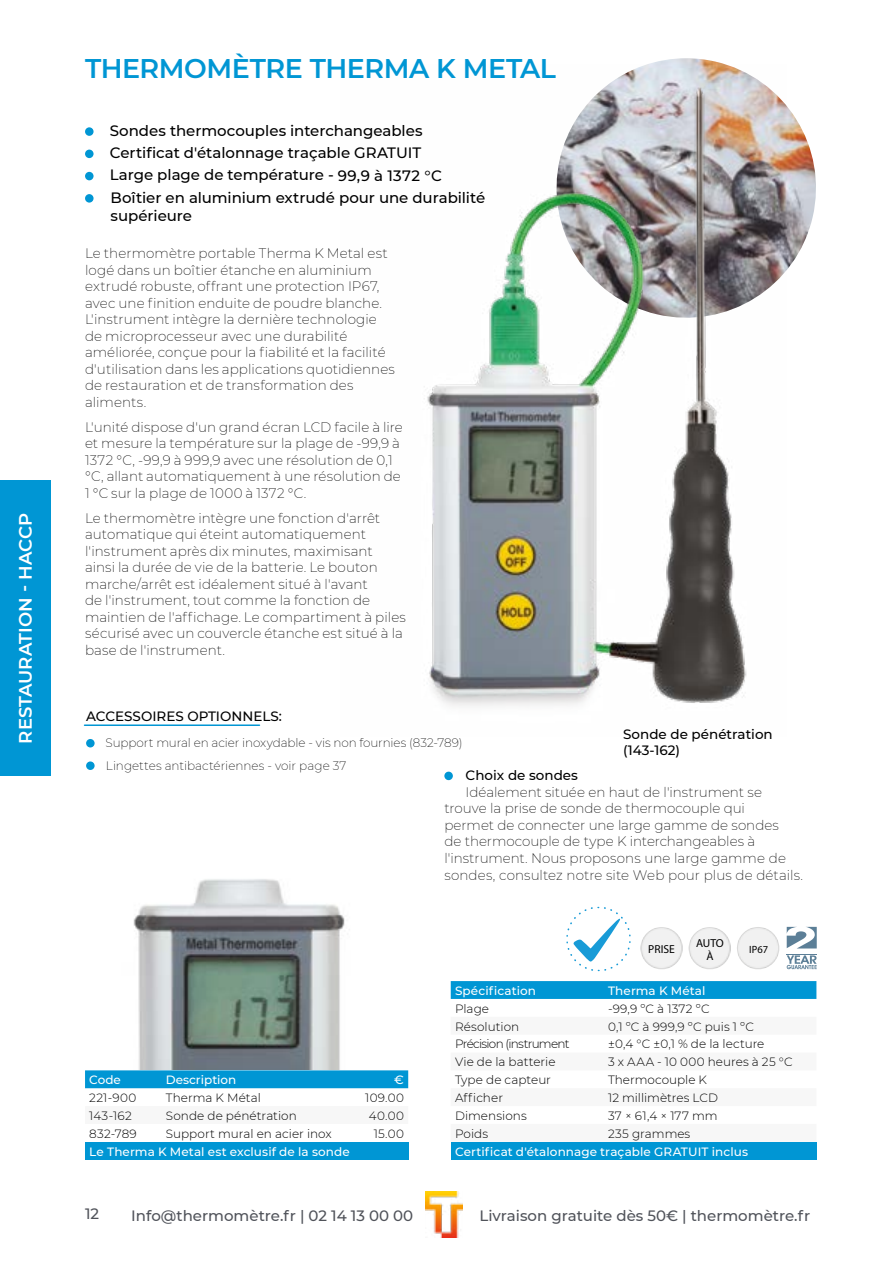
<style>
.page{position:relative;width:893px;height:1263px;background:#fff}
.page>*{position:absolute;margin:0;border:0;box-sizing:border-box;transform-origin:0 0}
.t1{font:600 27px "Montserrat";letter-spacing:-.015em;color:#0096d4}
.t2{font:600 18px "Montserrat";color:#fff}
.t3{font:500 15px/22.2px "Montserrat";letter-spacing:-.005em;color:#000}
.t4{font:500 15px "Montserrat";color:#50535a}
.t5{font:200 13.5px/16.5px "Montserrat";letter-spacing:.005em;color:#000}
.t6{font:500 13.5px/16.5px "Montserrat";color:#000}
.t7{font:300 12px "Montserrat";letter-spacing:.005em;color:#000}
.t8{font:500 12px "Montserrat";letter-spacing:.005em;color:#fff}
.t9{font:200 12px/22.5px "Montserrat";letter-spacing:-.005em;color:#000}
.t10{font:300 12px "Montserrat";letter-spacing:.025em;color:#000}
.t11{font:300 12px "Montserrat";letter-spacing:-.06em;color:#000}
.t12{font:11.55px/13.2px "Myriad Pro";color:#000;text-align:center}
.t13{font:10.5px "Myriad Pro";color:#000}
</style>
<div class="page">
<div style="left:0;top:480px;width:51px;height:296px;background:#0096d4"></div>
<img style="left:426px;top:1192px;width:37px;height:45px">
<img style="left:646px;top:58px;width:170px;height:213px">
<svg style="left:566px;top:906px;width:65px;height:65px"></svg>
<img style="left:427px;top:65px;width:359px;height:641px">
<img style="left:133px;top:879px;width:212px;height:191px">
<div style="left:85px;top:127px;width:9px;height:9px;background:#0096d4;border-radius:50%"></div>
<div style="left:85px;top:150px;width:9px;height:8px;background:#0096d4;border-radius:50%"></div>
<div style="left:85px;top:172px;width:9px;height:8px;background:#0096d4;border-radius:50%"></div>
<div style="left:85px;top:194px;width:9px;height:9px;background:#0096d4;border-radius:50%"></div>
<svg style="left:451px;top:981px;width:365px;height:18px;background:#0196d4"></svg>
<div style="left:451px;top:1142px;width:365px;height:18px;background:#0096d4"></div>
<div style="left:85px;top:1070px;width:323px;height:18px;background:#0096d4"></div>
<div style="left:85px;top:1142px;width:323px;height:17px;background:#0096d4"></div>
<div style="left:444px;top:772px;width:9px;height:8px;background:#0096d4;border-radius:50%"></div>
<img style="left:697px;top:927px;width:13px;height:5px">
<img style="left:648px;top:927px;width:14px;height:5px">
<svg style="left:745px;top:927px;width:13px;height:5px"></svg>
<svg style="left:787px;top:927px;width:30px;height:21px"></svg>
<hr style="left:787px;top:953px;width:30px;height:1px;background:#5c7f97">
<svg style="left:787px;top:955px;width:30px;height:14px"></svg>
<div style="left:86px;top:739px;width:9px;height:8px;background:#0096d4;border-radius:50%"></div>
<div style="left:86px;top:761px;width:9px;height:9px;background:#0096d4;border-radius:50%"></div>
<hr style="left:85px;top:724px;width:174px;height:2px;background:#0096d4">
<h2 class="t2" style="left:13px;top:743px;width:232px;rotate:-90deg">RESTAURATION - HACCP</h2>
<h1 class="t1" style="left:85px;top:50px;width:473px">THERMOMÈTRE THERMA K METAL</h1>
<p class="t3" style="left:110px;top:119px;width:377px">Sondes thermocouples interchangeables Certificat d'étalonnage traçable GRATUIT<br>Large plage de température - 99,9 à 1372 °C Boîtier en aluminium extrudé pour une durabilité</p>
<p class="t3" style="left:111px;top:204px;width:83px">supérieure</p>
<p class="t5" style="left:85px;top:245px;width:311px">Le thermomètre portable Therma K Metal est logé dans un boîtier étanche en aluminium extrudé robuste, offrant une protection IP67, avec une finition enduite de poudre blanche.<br>L'instrument intègre la dernière technologie de microprocesseur avec une durabilité améliorée, conçue pour la fiabilité et la facilité d'utilisation dans les applications quotidiennes de restauration et de transformation des aliments.</p>
<p class="t5" style="left:85px;top:418px;width:319px">L'unité dispose d'un grand écran LCD facile à lire et mesure la température sur la plage de -99,9 à 1372 °C, -99,9 à 999,9 avec une résolution de 0,1 °C, allant automatiquement à une résolution de 1 °C sur la plage de 1000 à 1372 °C.</p>
<p class="t5" style="left:85px;top:509px;width:322px">Le thermomètre intègre une fonction d'arrêt automatique qui éteint automatiquement l'instrument après dix minutes, maximisant ainsi la durée de vie de la batterie. Le bouton marche/arrêt est idéalement situé à l'avant<br>de l'instrument, tout comme la fonction de maintien de l'affichage. Le compartiment à piles sécurisé avec un couvercle étanche est situé à la base de l'instrument.</p>
<p class="t6" style="left:86px;top:707px;width:197px">ACCESSOIRES OPTIONNELS:</p>
<p class="t9" style="left:106px;top:732px;width:359px">Support mural en acier inoxydable - vis non fournies (832-789)<br>Lingettes antibactériennes - voir page 37</p>
<p class="t6" style="left:623px;top:725px;width:151px">Sonde de pénétration (143-162)</p>
<p class="t6" style="left:466px;top:766px;width:114px">Choix de sondes</p>
<p class="t5" style="left:444px;top:783px;width:360px;text-indent:21px">Idéalement située en haut de l'instrument se trouve la prise de sonde de thermocouple qui<br>permet de connecter une large gamme de sondes<br>de thermocouple de type K interchangeables à l'instrument. Nous proposons une large gamme de sondes, consultez notre site Web pour plus de détails.</p>
<p class="t8" style="left:89px;top:1071px;width:33px">Code</p>
<p class="t8" style="left:166px;top:1071px;width:72px">Description</p>
<p class="t8" style="left:394px;top:1071px;width:11px">€</p>
<p class="t7" style="left:89px;top:1089px;width:48px">221-900</p>
<p class="t7" style="left:166px;top:1089px;width:97px">Therma K Métal</p>
<p class="t7" style="left:365px;top:1089px;width:40px">109.00</p>
<p class="t7" style="left:89px;top:1107px;width:44px">143-162</p>
<p class="t7" style="left:166px;top:1107px;width:132px">Sonde de pénétration</p>
<p class="t7" style="left:369px;top:1107px;width:36px">40.00</p>
<p class="t7" style="left:89px;top:1125px;width:49px">832-789</p>
<p class="t7" style="left:166px;top:1125px;width:168px">Support mural en acier inox</p>
<p class="t7" style="left:374px;top:1125px;width:32px">15.00</p>
<p class="t8" style="left:89px;top:1143px;width:262px">Le Therma K Metal est exclusif de la sonde</p>
<p class="t12" style="left:696px;top:936px;width:29px">AUTO<br>À</p>
<p class="t12" style="left:648px;top:942px;width:28px">PRISE</p>
<p class="t13" style="left:749px;top:943px;width:20px">IP67</p>
<p class="t8" style="left:455px;top:982px;width:83px">Spécification</p>
<p class="t8" style="left:608px;top:982px;width:99px">Therma K Métal</p>
<p class="t7" style="left:455px;top:1000px;width:36px">Plage</p>
<p class="t10" style="left:608px;top:1000px;width:103px">-99,9 ºC à 1372 ºC</p>
<p class="t7" style="left:455px;top:1018px;width:66px">Résolution</p>
<p class="t10" style="left:608px;top:1018px;width:147px">0,1 ºC à 999,9 ºC puis 1 ºC</p>
<p class="t11" style="left:455px;top:1036px;width:116px">Précision (instrument</p>
<p class="t7" style="left:608px;top:1036px;width:158px">±0,4 °C ±0,1 % de la lecture</p>
<p class="t7" style="left:455px;top:1054px;width:102px">Vie de la batterie</p>
<p class="t7" style="left:608px;top:1054px;width:186px">3 x AAA - 10 000 heures à 25 °C</p>
<p class="t7" style="left:455px;top:1072px;width:98px">Type de capteur</p>
<p class="t7" style="left:608px;top:1072px;width:100px">Thermocouple K</p>
<p class="t7" style="left:455px;top:1089px;width:50px">Afficher</p>
<p class="t7" style="left:608px;top:1089px;width:112px">12 millimètres LCD</p>
<p class="t7" style="left:455px;top:1107px;width:73px">Dimensions</p>
<p class="t7" style="left:608px;top:1107px;width:111px">37 × 61,4 × 177 mm</p>
<p class="t7" style="left:455px;top:1125px;width:35px">Poids</p>
<p class="t7" style="left:608px;top:1125px;width:84px">235 grammes</p>
<p class="t8" style="left:455px;top:1143px;width:295px">Certificat d'étalonnage traçable GRATUIT inclus</p>
<p class="t4" style="left:85px;top:1203px;width:16px">12</p>
<p class="t4" style="left:131px;top:1205px;width:283px">Info@thermomètre.fr | 02 14 13 00 00</p>
<p class="t4" style="left:479px;top:1205px;width:332px">Livraison gratuite dès 50€ | thermomètre.fr</p>
</div>
